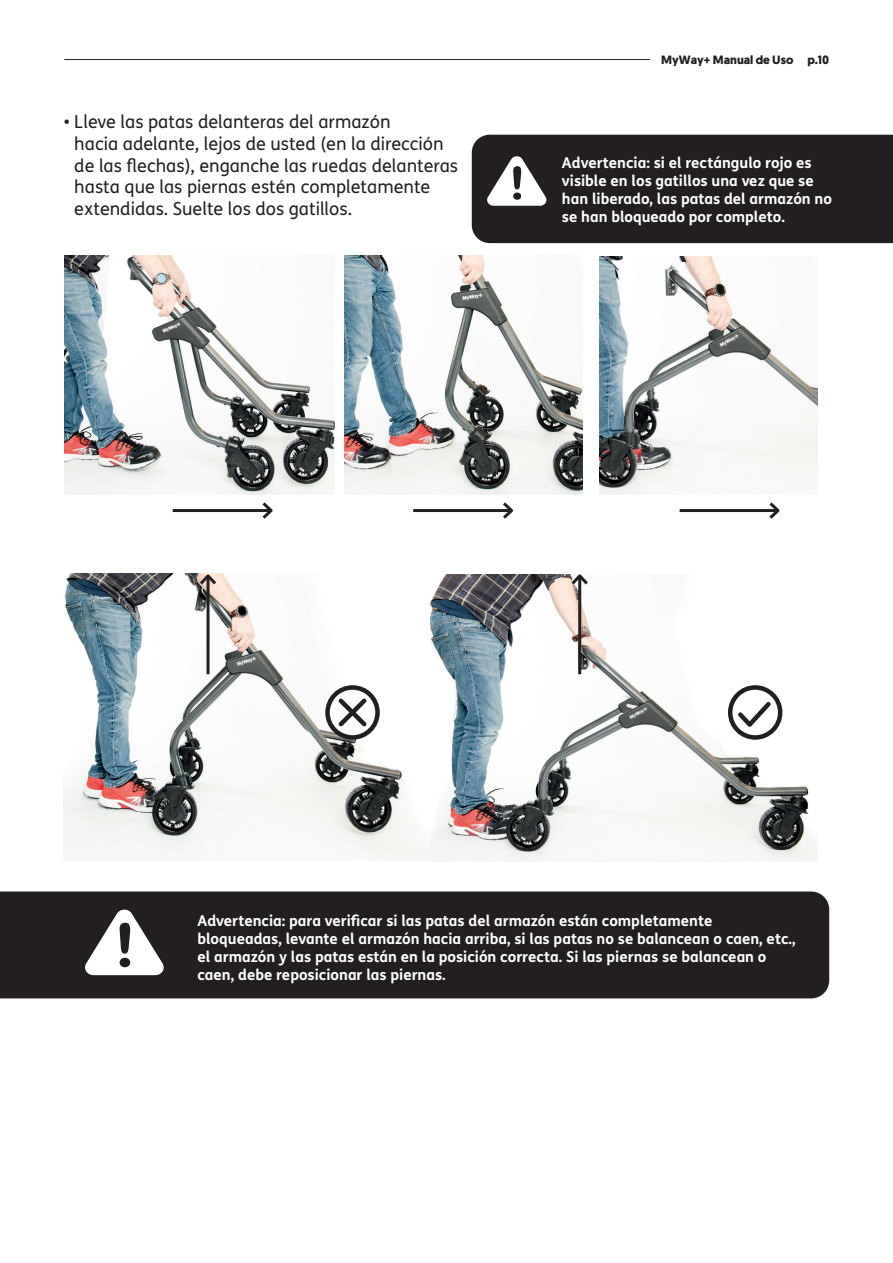
<style>
.page{position:relative;width:893px;height:1263px;background:#fff}
.page>*{position:absolute;margin:0;border:0;box-sizing:border-box;transform-origin:0 0}
.t1{font:18px/21.6px "FS Me";color:#231f20}
.t2{font:700 15px/18px "FS Me";color:#fff}
.t3{font:700 12px "Geomanist";color:#231f20}
</style>
<div class="page">
<hr style="left:65px;top:59px;width:585px;height:1px;background:#231f20">
<img style="left:429px;top:574px;width:389px;height:287px">
<img style="left:64px;top:574px;width:365px;height:287px">
<div style="left:0;top:891px;width:829px;height:107px;background:#231f20"></div>
<svg style="left:85px;top:909px;width:79px;height:66px"></svg>
<hr style="left:207px;top:576px;width:3px;height:98px;background:#231f20">
<svg style="left:197px;top:573px;width:22px;height:15px"></svg>
<hr style="left:578px;top:576px;width:3px;height:98px;background:#231f20">
<svg style="left:568px;top:574px;width:23px;height:14px"></svg>
<svg style="left:328px;top:687px;width:49px;height:50px"></svg>
<div style="left:325px;top:685px;width:55px;height:55px;border:4px solid #231f20;border-radius:50%"></div>
<svg style="left:730px;top:687px;width:50px;height:50px"></svg>
<div style="left:728px;top:685px;width:54px;height:55px;border:4px solid #231f20;border-radius:50%"></div>
<svg style="left:334px;top:694px;width:37px;height:36px"></svg>
<svg style="left:734px;top:698px;width:41px;height:33px"></svg>
<img style="left:600px;top:256px;width:218px;height:238px">
<img style="left:344px;top:255px;width:239px;height:239px">
<img style="left:64px;top:255px;width:270px;height:239px">
<div style="left:472px;top:135px;width:421px;height:108px;background:#231f20"></div>
<svg style="left:487px;top:156px;width:60px;height:50px"></svg>
<hr style="left:173px;top:509px;width:98px;height:3px;background:#231f20">
<svg style="left:262px;top:502px;width:11px;height:17px"></svg>
<hr style="left:413px;top:509px;width:99px;height:3px;background:#231f20">
<svg style="left:503px;top:502px;width:10px;height:17px"></svg>
<hr style="left:680px;top:509px;width:98px;height:3px;background:#231f20">
<svg style="left:769px;top:502px;width:11px;height:17px"></svg>
<p class="t1" style="left:74px;top:111px;width:385px;text-indent:-11px">• Lleve las patas delanteras del armazón<br>hacia adelante, lejos de usted (en la dirección de las flechas), enganche las ruedas delanteras hasta que las piernas estén completamente extendidas. Suelte los dos gatillos.</p>
<p class="t3" style="left:661px;top:52px;width:169px">MyWay+ Manual de Uso p.10</p>
<p class="t2" style="left:562px;top:152px;width:271px">Advertencia: si el rectángulo rojo es visible en los gatillos una vez que se han liberado, las patas del armazón no se han bloqueado por completo.</p>
<p class="t2" style="left:198px;top:911px;width:600px">Advertencia: para verificar si las patas del armazón están completamente bloqueadas, levante el armazón hacia arriba, si las patas no se balancean o caen, etc., el armazón y las patas están en la posición correcta. Si las piernas se balancean o caen, debe reposicionar las piernas.</p>
</div>
